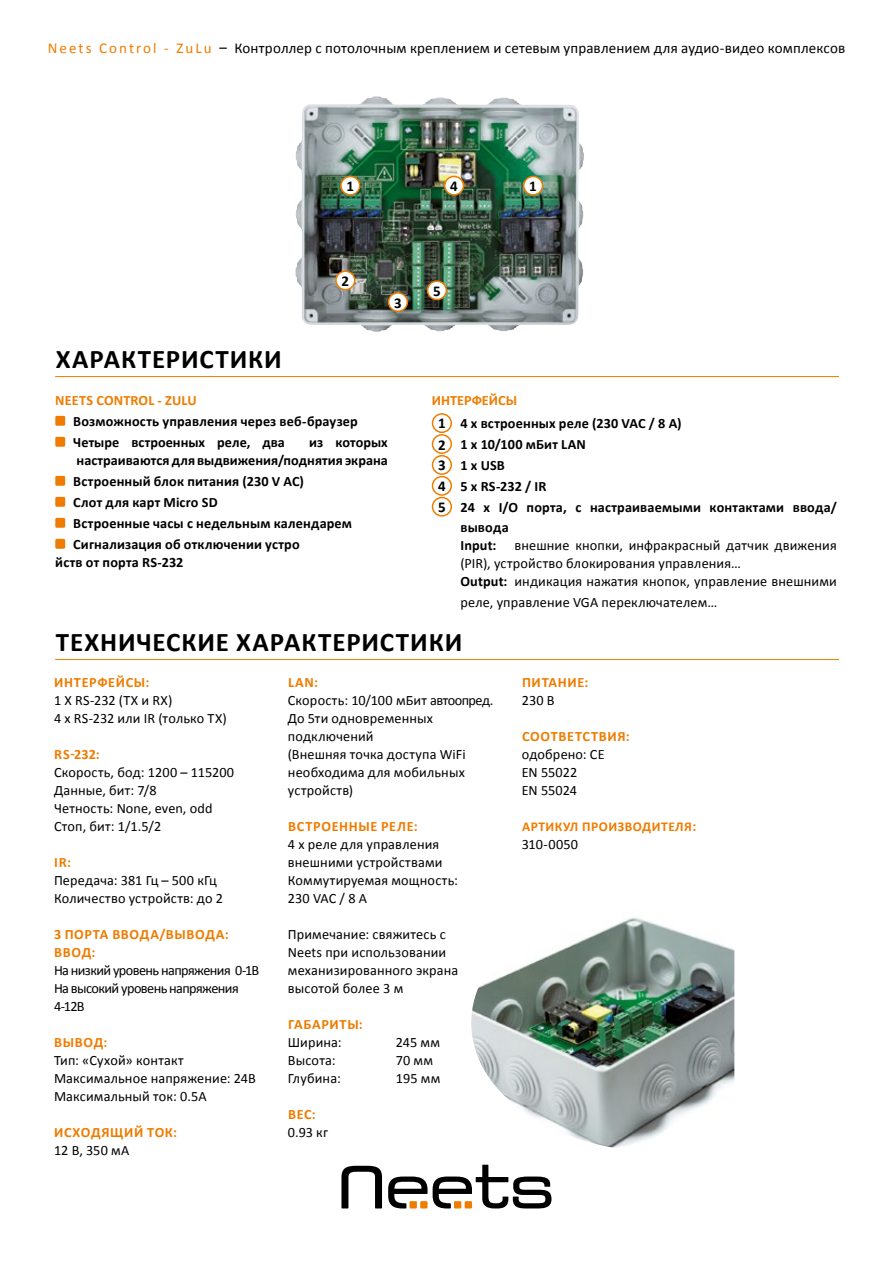
<style>
.page{position:relative;width:893px;height:1263px;background:#fff}
.page>*{position:absolute;margin:0;border:0;box-sizing:border-box;transform-origin:0 0}
.t1{font:700 27px "Calibri";letter-spacing:.03em;color:#000}
.t2{font:15px "Calibri";letter-spacing:.01em;color:#000}
.t3{font:700 15px "Calibri";color:#000}
.t4{font:14.25px/18px "Calibri";letter-spacing:.01em;color:#000}
.t5{font:700 14.25px/21px "Calibri";letter-spacing:.01em;color:#000}
.t6{font:700 14.25px/18px "Calibri";letter-spacing:.04em;color:#ef7c00}
.t7{font:14.25px/18px "Calibri";letter-spacing:-.045em;color:#000}
.t8{font:700 14.25px "Calibri";letter-spacing:.01em;color:#ef7c00}
.t9{font:700 13.5px "Calibri";letter-spacing:.04em;color:#ef7c00}
.s1{color:#ef7c00}
.s2{font-weight:700}
.s3{font-size:14.25px}
</style>
<div class="page">
<img style="left:295px;top:97px;width:289px;height:235px">
<hr style="left:55px;top:376px;width:784px;height:1px;background:#ef7c00">
<hr style="left:55px;top:659px;width:784px;height:1px;background:#ef7c00">
<div style="left:55px;top:416px;width:10px;height:10px;background:#ef7c00;border-radius:2px"></div>
<div style="left:55px;top:437px;width:10px;height:10px;background:#ef7c00;border-radius:2px"></div>
<div style="left:55px;top:476px;width:10px;height:10px;background:#ef7c00;border-radius:2px"></div>
<div style="left:55px;top:497px;width:10px;height:10px;background:#ef7c00;border-radius:2px"></div>
<div style="left:55px;top:518px;width:10px;height:10px;background:#ef7c00;border-radius:2px"></div>
<div style="left:55px;top:539px;width:10px;height:10px;background:#ef7c00;border-radius:2px"></div>
<svg style="left:341px;top:1166px;width:41px;height:42px"></svg>
<svg style="left:388px;top:1165px;width:163px;height:43px"></svg>
<div style="left:432px;top:413px;width:20px;height:20px;border:2px solid #ef7c00;border-radius:50%"></div>
<div style="left:524px;top:176px;width:18px;height:19px;background:#fff;border-radius:50%"></div>
<div style="left:523px;top:176px;width:20px;height:20px;border:2px solid #ef7c00;border-radius:50%"></div>
<div style="left:341px;top:176px;width:19px;height:19px;background:#fff;border-radius:50%"></div>
<div style="left:340px;top:176px;width:20px;height:20px;border:2px solid #ef7c00;border-radius:50%"></div>
<div style="left:432px;top:434px;width:20px;height:20px;border:2px solid #ef7c00;border-radius:50%"></div>
<div style="left:336px;top:271px;width:19px;height:19px;background:#fff;border-radius:50%"></div>
<div style="left:335px;top:270px;width:20px;height:20px;border:2px solid #ef7c00;border-radius:50%"></div>
<div style="left:432px;top:455px;width:20px;height:20px;border:2px solid #ef7c00;border-radius:50%"></div>
<div style="left:389px;top:293px;width:18px;height:18px;background:#fff;border-radius:50%"></div>
<div style="left:388px;top:292px;width:20px;height:20px;border:2px solid #ef7c00;border-radius:50%"></div>
<div style="left:432px;top:476px;width:20px;height:20px;border:2px solid #ef7c00;border-radius:50%"></div>
<div style="left:445px;top:176px;width:18px;height:19px;background:#fff;border-radius:50%"></div>
<div style="left:444px;top:176px;width:20px;height:20px;border:2px solid #ef7c00;border-radius:50%"></div>
<div style="left:432px;top:497px;width:20px;height:20px;border:2px solid #ef7c00;border-radius:50%"></div>
<div style="left:428px;top:281px;width:18px;height:19px;background:#fff;border-radius:50%"></div>
<div style="left:427px;top:280px;width:20px;height:20px;border:2px solid #ef7c00;border-radius:50%"></div>
<img style="left:471px;top:917px;width:263px;height:231px">
<p class="t2" style="left:48px;top:38px;width:799px"><span class="s1">Neets Control - ZuLu</span> – Контроллер с потолочным креплением и сетевым управлением для аудио-видео комплексов</p>
<p class="t3" style="left:346px;top:176px;width:9px">1</p>
<p class="t3" style="left:529px;top:176px;width:9px">1</p>
<p class="t3" style="left:450px;top:177px;width:9px">4</p>
<h1 class="t1" style="left:56px;top:341px;width:228px">характеристики</h1>
<p class="t3" style="left:342px;top:271px;width:9px">2</p>
<p class="t3" style="left:394px;top:293px;width:9px">3</p>
<p class="t8" style="left:55px;top:391px;width:143px">NEETS CONTROL - ZULU</p>
<p class="t5" style="left:73px;top:410px;width:286px">Возможность управления через веб-браузер<br>Четыре встроенных реле, два</p>
<p class="t5" style="left:77px;top:433px;width:313px;line-height:18px;text-align:right">из которых<br>настраиваются для выдвижения/поднятия экрана</p>
<p class="t5" style="left:73px;top:470px;width:280px">Встроенный блок питания (230 V AC)<br>Слот для карт Micro SD<br>Встроенные часы с недельным календарем<br>Сигнализация об отключении устро</p>
<p class="t5" style="left:55px;top:551px;width:130px">йств от порта RS-232</p>
<p class="t3" style="left:433px;top:281px;width:9px">5</p>
<p class="t6" style="left:432px;top:391px;width:9px">ИНТЕР</p>
<p class="t6" style="left:472px;top:391px;width:20px">ФЕЙСЫ</p>
<p class="t3" style="left:438px;top:414px;width:9px">1</p>
<p class="t3" style="left:438px;top:435px;width:9px">2</p>
<p class="t3" style="left:438px;top:456px;width:9px">3</p>
<p class="t3" style="left:438px;top:477px;width:9px">4</p>
<p class="t3" style="left:438px;top:498px;width:9px">5</p>
<p class="t5" style="left:460px;top:413px;width:378px">4 x встроенных реле (230 VAC / 8 A)<br>1 x 10/100 мБит LAN<br>1 x USB<br>5 x RS-232 / IR<br>24 x I/O порта, с настраиваемыми контактами ввода/</p>
<p class="t5" style="left:460px;top:518px;width:50px;line-height:18px">вывода<br>Input:</p>
<p class="t4" style="left:460px;top:536px;width:378px;text-indent:54px">внешние кнопки, инфракрасный датчик движения (PIR), устройство блокирования управления…<br><span class="s2">Output:</span> индикация нажатия кнопок, управление внешними</p>
<p class="t4" style="left:460px;top:593px;width:258px">реле, управление VGA переключателем…</p>
<h1 class="t1" style="left:56px;top:624px;width:408px">технические характеристики</h1>
<p class="t6" style="left:54px;top:673px;width:97px">интерфейсы:</p>
<p class="t4" style="left:54px;top:691px;width:174px">1 X RS-232 (TX и RX)<br>4 x RS-232 или IR (только TX)</p>
<p class="t6" style="left:54px;top:745px;width:47px">RS-232:</p>
<p class="t4" style="left:54px;top:763px;width:182px">Скорость, бод: 1200 – 115200<br>Данные, бит: 7/8<br>Четность: None, even, odd<br>Стоп, бит: 1/1.5/2</p>
<p class="t6" style="left:54px;top:853px;width:18px">IR:</p>
<p class="t4" style="left:54px;top:871px;width:171px">Передача: 381 Гц – 500 кГц<br>Количество устройств: до 2</p>
<p class="t6" style="left:54px;top:925px;width:176px">3 порта ввода/вывода: ввод:</p>
<p class="t7" style="left:54px;top:961px;width:207px">На низкий уровень напряжения 0-1В<br>На высокий уровень напряжения<br>4-12В</p>
<p class="t6" style="left:54px;top:1033px;width:55px">Вывод:</p>
<p class="t4" style="left:54px;top:1051px;width:203px">Тип: «Сухой» контакт<br>Максимальное напряжение: 24В<br>Максимальный ток: 0.5A</p>
<p class="t6" style="left:54px;top:1123px;width:124px">исходящий ток:</p>
<p class="t4" style="left:54px;top:1141px;width:77px">12 В, 350 мA</p>
<p class="t6" style="left:288px;top:673px;width:32px">LAN:</p>
<p class="t4" style="left:288px;top:691px;width:207px">Скорость: 10/100 мБит автоопред.<br>До 5ти одновременных подключений<br>(Внешняя точка доступа WiFi необходима для мобильных устройств)</p>
<p class="t6" style="left:288px;top:817px;width:131px">встроенные реле:</p>
<p class="t4" style="left:288px;top:835px;width:172px">4 x реле для управления внешними устройствами<br>Коммутируемая мощность:<br>230 VAC / 8 A</p>
<p class="t4" style="left:288px;top:925px;width:172px">Примечание: свяжитесь с<br>Neets при использовании механизированного экрана высотой более 3 м</p>
<p class="t6" style="left:288px;top:1015px;width:76px">габариты:</p>
<p class="t4" style="left:288px;top:1033px;width:55px">Ширина:</p>
<p class="t4" style="left:396px;top:1033px;width:46px">245 мм</p>
<p class="t4" style="left:288px;top:1051px;width:49px">Высота:</p>
<p class="t4" style="left:396px;top:1051px;width:39px">70 мм</p>
<p class="t4" style="left:288px;top:1069px;width:54px">Глубина:</p>
<p class="t4" style="left:396px;top:1069px;width:46px">195 мм</p>
<p class="t6" style="left:288px;top:1105px;width:29px">вес:</p>
<p class="t4" style="left:288px;top:1123px;width:42px">0.93 кг</p>
<p class="t6" style="left:522px;top:673px;width:68px">Питание:</p>
<p class="t4" style="left:522px;top:691px;width:34px">230 В</p>
<p class="t6" style="left:522px;top:727px;width:10px">СООТВЕТСТВИЯ</p>
<p class="t6" style="left:626px;top:727px;width:5px">:</p>
<p class="t4" style="left:522px;top:745px;width:84px">одобрено: CE<br>EN 55022<br>EN 55024</p>
<p class="t9" style="left:522px;top:818px;width:176px">артикул производителя<span class="s3">:</span></p>
<p class="t4" style="left:522px;top:835px;width:58px">310-0050</p>
</div>
